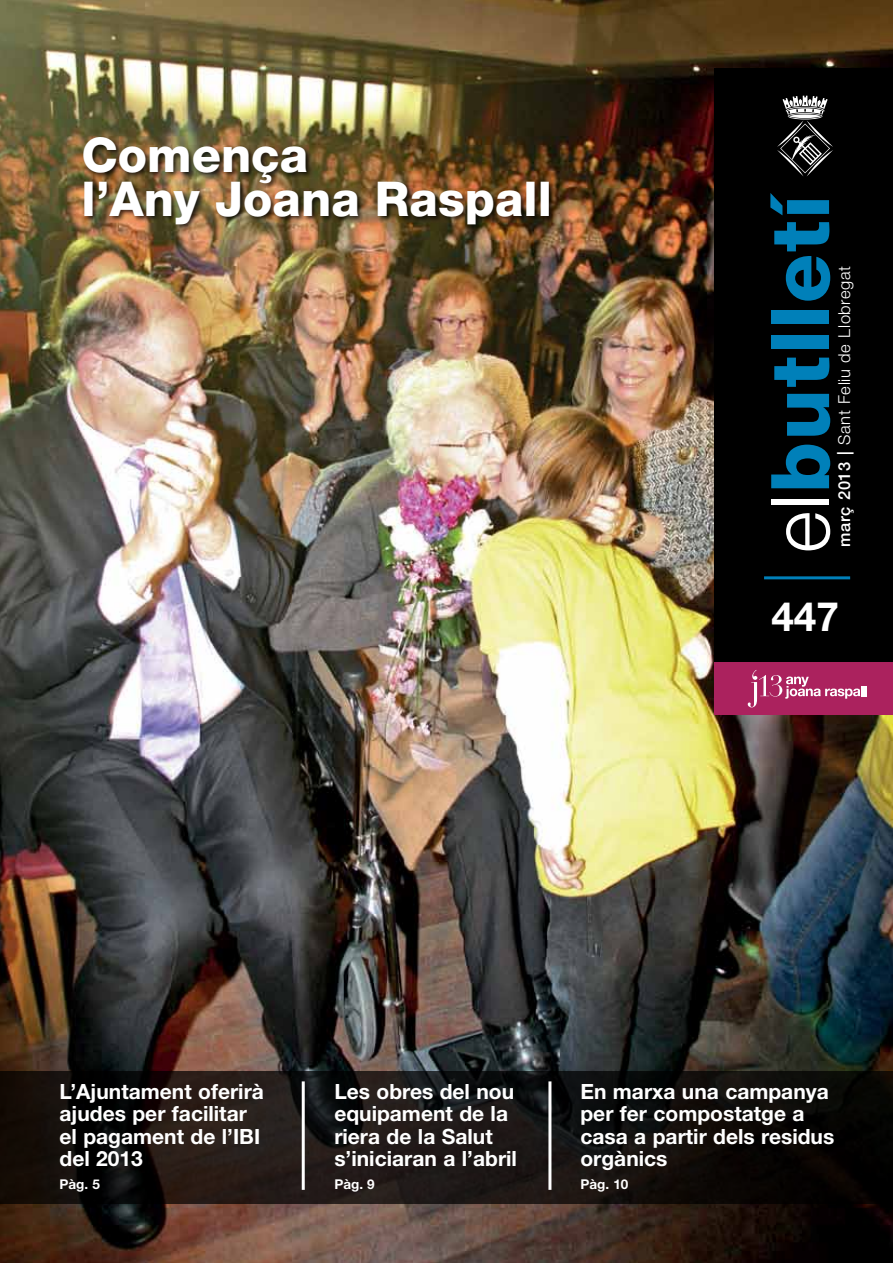
<style>
.page{position:relative;width:893px;height:1263px;background:#fff}
.page>*{position:absolute;margin:0;border:0;box-sizing:border-box;transform-origin:0 0}
.t1{font:800 81px "Helvetica Neue LT Std";letter-spacing:.02em;color:#0080b9}
.t2{font:800 48px/43.5px "Helvetica Neue LT Std";color:#fff}
.t3{font:700 40.5px "Helvetica Neue LT Std";color:#fff}
.t4{font:700 21px/22.5px "Helvetica Neue LT Std";color:#fff}
.t5{font:300 16.5px "Helvetica Neue LT Std";letter-spacing:.04em;color:#fff}
.t6{font:700 13.5px "Helvetica Neue LT Std";color:#fff}
.s1{font-weight:300;color:#fff}
.s2{font-weight:500}
</style>
<div class="page">
<img style="left:0;top:0;width:893px;height:1263px">
<svg style="left:0;top:1071px;width:893px;height:132px;background:#15100e"></svg>
<div style="left:714px;top:68px;width:179px;height:594px;background:#000"></div>
<hr style="left:764px;top:576px;width:86px;height:3px;background:#0080b9">
<div style="left:82px;top:136px;width:474px;height:95px;background:#000;opacity:.75"></div>
<hr style="left:302px;top:1081px;width:3px;height:109px;background:#fff">
<hr style="left:548px;top:1081px;width:3px;height:109px;background:#fff">
<svg style="left:777px;top:96px;width:56px;height:80px"></svg>
<div style="left:714px;top:662px;width:179px;height:53px;background:#ab225e"></div>
<svg style="left:748px;top:670px;width:118px;height:37px"></svg>
<h2 class="t2" style="left:81px;top:133px;width:472px">Comença<br>l’Any Joana Raspall</h2>
<h1 class="t1" style="left:752px;top:553px;width:362px;rotate:-90deg"><span class="s1">el</span>butlletí</h1>
<p class="t5" style="left:834px;top:547px;width:283px;rotate:-90deg"><span class="s2">març 2013 |</span> Sant Feliu de Llobregat</p>
<h3 class="t3" style="left:771px;top:592px;width:69px">447</h3>
<p class="t4" style="left:60px;top:1079px;width:206px">L’Ajuntament oferirà ajudes per facilitar el pagament de l’IBI del 2013</p>
<p class="t6" style="left:60px;top:1175px;width:42px">Pàg. 5</p>
<p class="t4" style="left:334px;top:1079px;width:184px">Les obres del nou equipament de la riera de la Salut s’iniciaran a l’abril</p>
<p class="t6" style="left:334px;top:1175px;width:42px">Pàg. 9</p>
<p class="t4" style="left:580px;top:1079px;width:255px">En marxa una campanya per fer compostatge a casa a partir dels residus orgànics</p>
<p class="t6" style="left:580px;top:1175px;width:49px">Pàg. 10</p>
</div>
